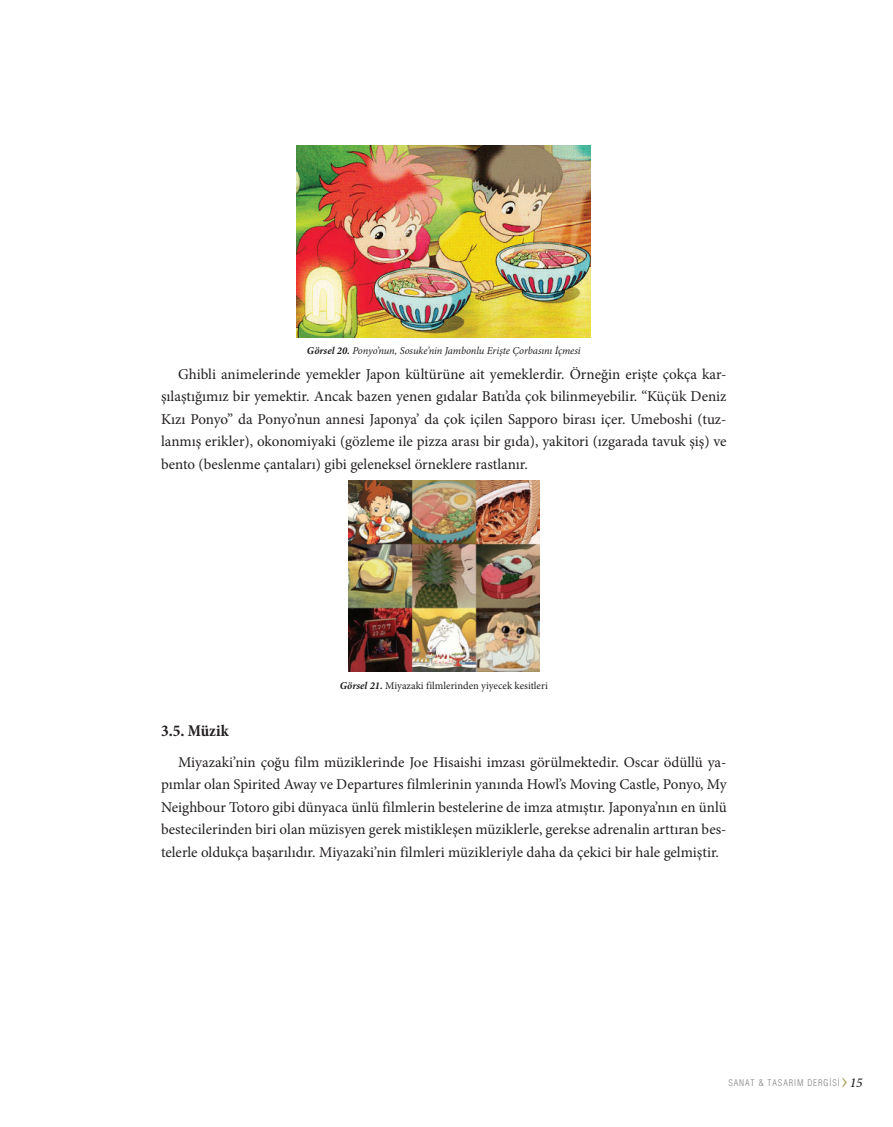
<style>
.page{position:relative;width:893px;height:1127px;background:#fff}
.page>*{position:absolute;margin:0;border:0;box-sizing:border-box;transform-origin:0 0}
.t1{font:700 condensed 16.5px "Minion Pro";color:#231f20}
.t2{font:15px/22.5px "Minion Pro";color:#231f20;text-align:justify}
.t3{font:italic 10.5px "Minion Pro";letter-spacing:-.01em;color:#231f20}
.t4{font:10.5px "Minion Pro";color:#231f20}
.t5{font:300 condensed 9px "Helvetica";letter-spacing:.1em;color:#808285}
.s1{font-weight:700}
.s2{font-weight:700;font-style:italic}
.s3{font-family:"Minion Pro";font-weight:500;font-style:italic;font-stretch:normal;font-size:13.5px;color:#231f20}
</style>
<div class="page">
<svg style="left:842px;top:1077px;width:5px;height:11px"></svg>
<img style="left:297px;top:146px;width:294px;height:191px">
<img style="left:348px;top:480px;width:191px;height:192px">
<p class="t3" style="left:307px;top:343px;width:275px"><span class="s1">Görsel 20.</span> Ponyo’nun, Sosuke’nin Jambonlu Erişte Çorbasını İçmesi</p>
<p class="t2" style="left:161px;top:363px;width:567px;text-indent:17px">Ghibli animelerinde yemekler Japon kültürüne ait yemeklerdir. Örneğin erişte çokça kar&shy;şılaştığımız bir yemektir. Ancak bazen yenen gıdalar Batı’da çok bilinmeyebilir. “Küçük Deniz Kızı Ponyo” da Ponyo’nun annesi Japonya’ da çok içilen Sapporo birası içer. Umeboshi (tuz&shy;lanmış erikler), okonomiyaki (gözleme ile pizza arası bir gıda), yakitori (ızgarada tavuk şiş) ve bento (beslenme çantaları) gibi geleneksel örneklere rastlanır.</p>
<p class="t4" style="left:340px;top:678px;width:210px"><span class="s2">Görsel 21.</span> Miyazaki filmlerinden yiyecek kesitleri</p>
<p class="t1" style="left:161px;top:719px;width:69px">3.5. Müzik</p>
<p class="t2" style="left:161px;top:751px;width:567px;text-indent:17px">Miyazaki’nin çoğu film müziklerinde Joe Hisaishi imzası görülmektedir. Oscar ödüllü ya&shy;pımlar olan Spirited Away ve Departures filmlerinin yanında Howl’s Moving Castle, Ponyo, My Neighbour Totoro gibi dünyaca ünlü filmlerin bestelerine de imza atmıştır. Japonya’nın en ünlü bestecilerinden biri olan müzisyen gerek mistikleşen müziklerle, gerekse adrenalin arttıran bes&shy;telerle oldukça başarılıdır. Miyazaki’nin filmleri müzikleriyle daha da çekici bir hale gelmiştir.</p>
<p class="t5" style="left:728px;top:1078px;width:136px">SANAT &amp; TASARIM DERGİSİ <span class="s3">15</span></p>
</div>
